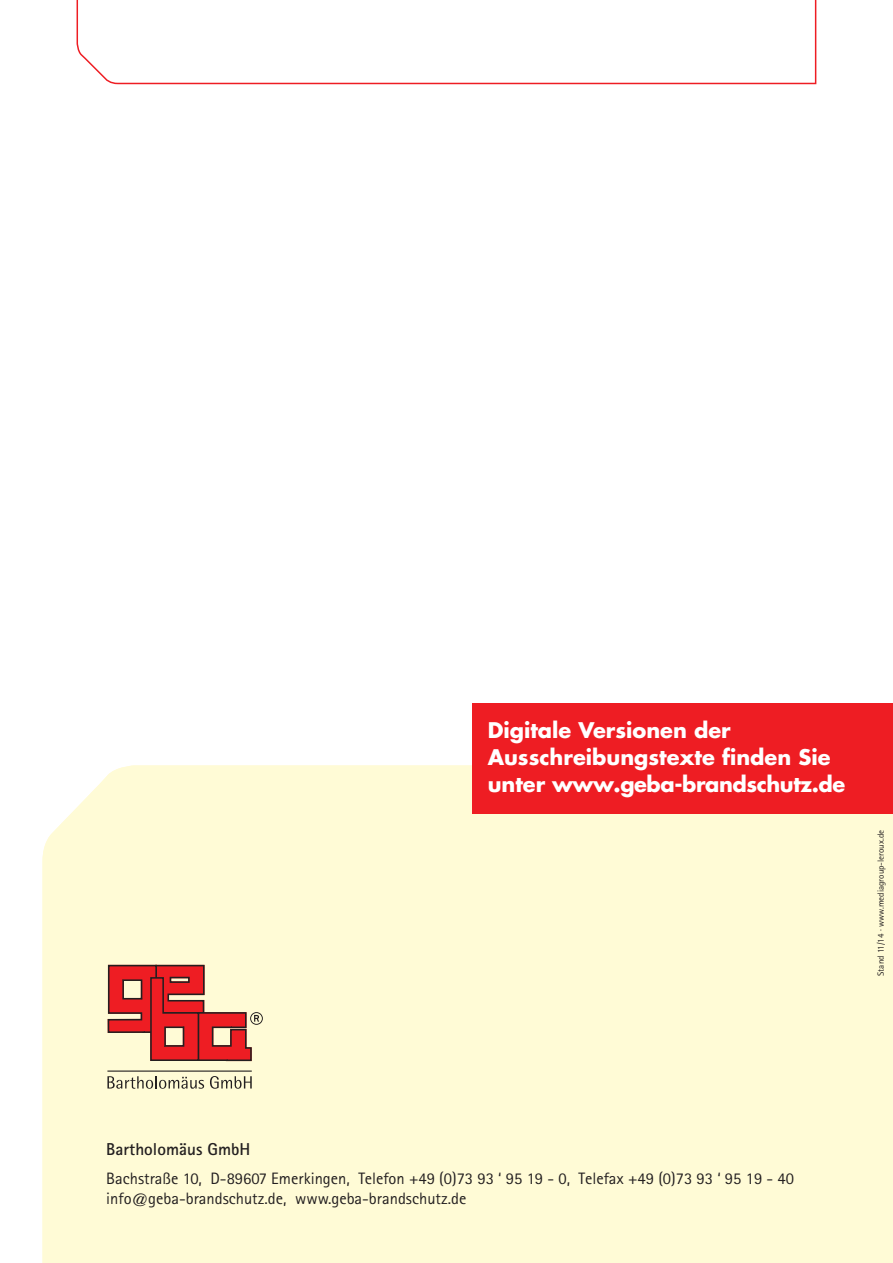
<style>
.page{position:relative;width:893px;height:1263px;background:#fff}
.page>*{position:absolute;margin:0;border:0;box-sizing:border-box;transform-origin:0 0}
.t1{font:700 21px/27px "Futura";color:#fff}
.t2{font:700 17.25px "Rotis Sans Serif";color:#231f20}
.t3{font:16.5px/19.8px "Rotis Sans Serif";color:#231f20}
.t4{font:9px "Rotis Sans Serif";color:#231f20}
</style>
<div class="page">
<svg style="left:76px;top:0;width:741px;height:85px"></svg>
<div style="left:43px;top:765px;width:850px;height:498px;background:#fffbd6"></div>
<div style="left:473px;top:703px;width:420px;height:111px;background:#ee1d23"></div>
<svg style="left:107px;top:1076px;width:97px;height:13px"></svg>
<svg style="left:210px;top:1076px;width:42px;height:13px"></svg>
<hr style="left:107px;top:1070px;width:145px;height:2px;background:#231f20">
<svg style="left:107px;top:965px;width:156px;height:97px;background:#de756a"></svg>
<p class="t1" style="left:488px;top:716px;width:359px">Digitale Versionen der<br>Ausschreibungstexte finden Sie unter www.geba-brandschutz.de</p>
<p class="t4" style="left:875px;top:976px;width:147px;rotate:-90deg">Stand 11/14 · www.mediagroup-leroux.de</p>
<p class="t2" style="left:106px;top:1139px;width:146px">Bartholomäus GmbH</p>
<p class="t3" style="left:106px;top:1168px;width:689px">Bachstraße 10, D-89607 Emerkingen, Telefon +49 (0)73 93 ‘ 95 19 - 0, Telefax +49 (0)73 93 ‘ 95 19 - 40 info@geba-brandschutz.de, www.geba-brandschutz.de</p>
</div>
